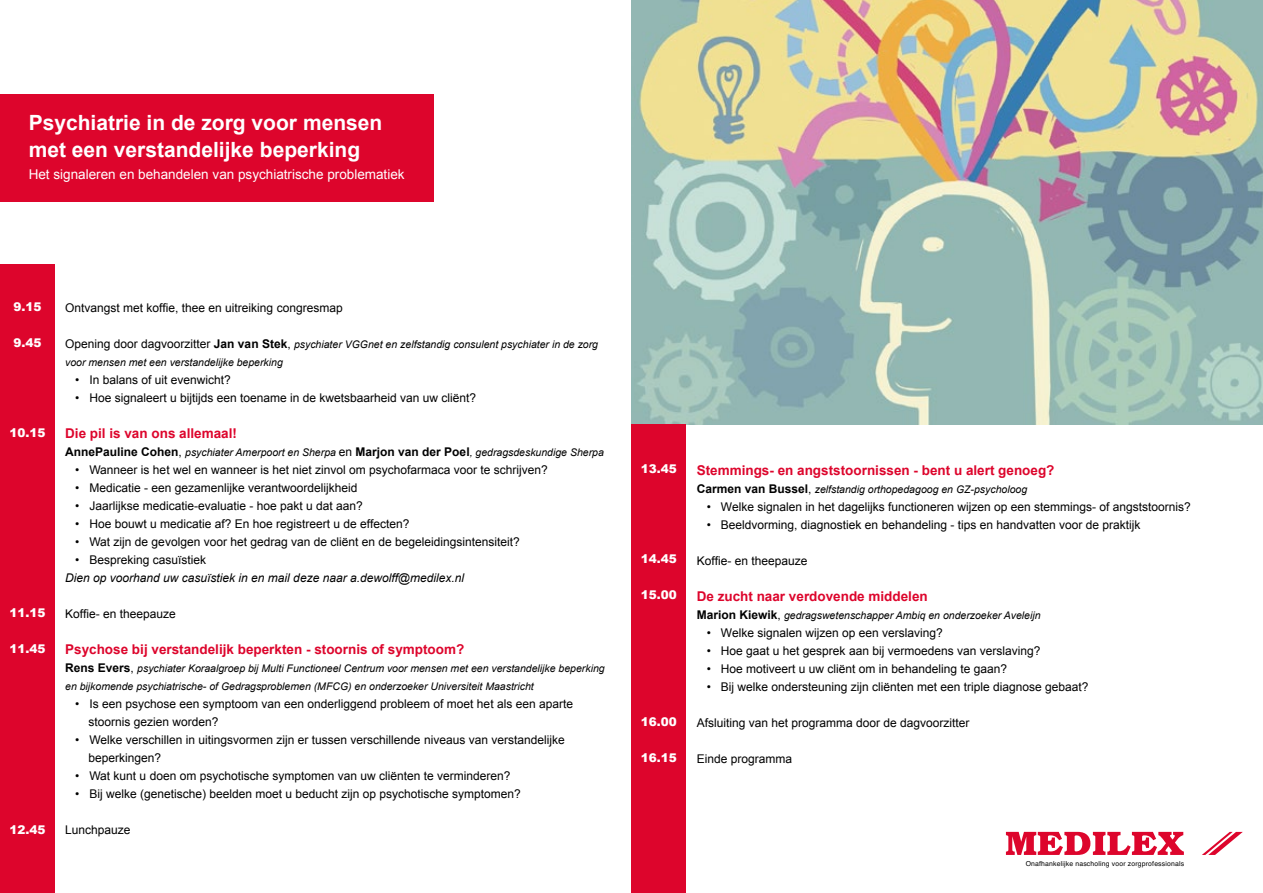
<style>
.page{position:relative;width:1263px;height:893px;background:#fff}
.page>*{position:absolute;margin:0;border:0;box-sizing:border-box;transform-origin:0 0}
.t1{font:700 21px/27px "Arial";color:#fff}
.t2{font:700 13.5px "Arial";color:#dd052c}
.t3{font:13.5px "Arial";color:#fff}
.t4{font:12px/18px "Arial";color:#000}
.t5{font:italic 12px "Arial";color:#000}
.t6{font:900 12px "Arial";color:#fff}
.t7{font:italic 10.5px/18px "Arial";color:#000}
.t8{font:6.9px "Helvetica";letter-spacing:.025em;color:#000}
.s1{font-style:normal;font-size:12px}
.s2{font-weight:700;font-style:normal;font-size:12px}
</style>
<div class="page">
<img style="left:632px;top:0;width:631px;height:424px">
<div style="left:0;top:95px;width:434px;height:107px;background:#dd052c"></div>
<div style="left:0;top:264px;width:55px;height:629px;background:#dd052c"></div>
<div style="left:631px;top:424px;width:55px;height:469px;background:#dd052c"></div>
<svg style="left:1006px;top:832px;width:178px;height:23px"></svg>
<svg style="left:1202px;top:832px;width:41px;height:23px"></svg>
<h1 class="t1" style="left:29px;top:110px;width:355px">Psychiatrie in de zorg voor mensen met een verstandelijke beperking</h1>
<p class="t3" style="left:29px;top:166px;width:377px">Het signaleren en behandelen van psychiatrische problematiek</p>
<p class="t6" style="left:13px;top:300px;width:30px">9.15</p>
<p class="t6" style="left:13px;top:336px;width:30px">9.45</p>
<p class="t6" style="left:9px;top:426px;width:38px">10.15</p>
<p class="t6" style="left:9px;top:606px;width:38px">11.15</p>
<p class="t6" style="left:9px;top:642px;width:38px">11.45</p>
<p class="t6" style="left:9px;top:822px;width:38px">12.45</p>
<p class="t4" style="left:65px;top:298px;width:279px">Ontvangst met koffie, thee en uitreiking congresmap</p>
<p class="t7" style="left:65px;top:335px;width:534px"><span class="s1">Opening door dagvoorzitter</span> <span class="s2">Jan van Stek</span><span class="s1">,</span> psychiater VGGnet en zelfstandig consulent psychiater in de zorg voor mensen met een verstandelijke beperking</p>
<p class="t4" style="left:75px;top:370px;width:157px">• In balans of uit evenwicht?</p>
<p class="t4" style="left:75px;top:388px;width:403px">• Hoe signaleert u bijtijds een toename in de kwetsbaarheid van uw cliënt?</p>
<p class="t2" style="left:65px;top:424px;width:173px">Die pil is van ons allemaal!</p>
<p class="t7" style="left:65px;top:443px;width:540px"><span class="s2">AnnePauline Cohen</span><span class="s1">,</span> psychiater Amerpoort en Sherpa <span class="s1">en</span> <span class="s2">Marjon van der Poel</span>, gedragsdeskundige Sherpa</p>
<p class="t4" style="left:75px;top:460px;width:474px">• Wanneer is het wel en wanneer is het niet zinvol om psychofarmaca voor te schrijven?</p>
<p class="t4" style="left:75px;top:478px;width:284px">• Medicatie - een gezamenlijke verantwoordelijkheid</p>
<p class="t4" style="left:75px;top:496px;width:289px">• Jaarlijkse medicatie-evaluatie - hoe pakt u dat aan?</p>
<p class="t4" style="left:75px;top:514px;width:336px">• Hoe bouwt u medicatie af? En hoe registreert u de effecten?</p>
<p class="t4" style="left:75px;top:532px;width:446px">• Wat zijn de gevolgen voor het gedrag van de cliënt en de begeleidingsintensiteit?</p>
<p class="t4" style="left:75px;top:550px;width:132px">• Bespreking casuïstiek</p>
<p class="t5" style="left:65px;top:570px;width:401px">Dien op voorhand uw casuïstiek in en mail deze naar a.dewolff@medilex.nl</p>
<p class="t4" style="left:65px;top:604px;width:112px">Koffie- en theepauze</p>
<p class="t2" style="left:65px;top:640px;width:401px">Psychose bij verstandelijk beperkten - stoornis of symptoom?</p>
<p class="t7" style="left:65px;top:659px;width:541px"><span class="s2">Rens Evers</span><span class="s1">,</span> psychiater Koraalgroep bij Multi Functioneel Centrum voor mensen met een verstandelijke beperking en bijkomende psychiatrische- of Gedragsproblemen (MFCG) en onderzoeker Universiteit Maastricht</p>
<p class="t4" style="left:89px;top:694px;width:486px;text-indent:-13px">• Is een psychose een symptoom van een onderliggend probleem of moet het als een aparte stoornis gezien worden?</p>
<p class="t4" style="left:89px;top:730px;width:478px;text-indent:-13px">• Welke verschillen in uitingsvormen zijn er tussen verschillende niveaus van verstandelijke beperkingen?</p>
<p class="t4" style="left:75px;top:766px;width:437px">• Wat kunt u doen om psychotische symptomen van uw cliënten te verminderen?</p>
<p class="t4" style="left:75px;top:784px;width:447px">• Bij welke (genetische) beelden moet u beducht zijn op psychotische symptomen?</p>
<p class="t4" style="left:65px;top:820px;width:67px">Lunchpauze</p>
<p class="t6" style="left:641px;top:462px;width:38px">13.45</p>
<p class="t6" style="left:641px;top:552px;width:38px">14.45</p>
<p class="t6" style="left:641px;top:588px;width:38px">15.00</p>
<p class="t6" style="left:641px;top:714px;width:38px">16.00</p>
<p class="t6" style="left:641px;top:750px;width:38px">16.15</p>
<p class="t2" style="left:697px;top:461px;width:359px">Stemmings- en angststoornissen - bent u alert genoeg?</p>
<p class="t7" style="left:697px;top:480px;width:332px"><span class="s2">Carmen van Bussel</span><span class="s1">,</span> zelfstandig orthopedagoog en GZ-psycholoog</p>
<p class="t4" style="left:707px;top:498px;width:486px">• Welke signalen in het dagelijks functioneren wijzen op een stemmings- of angststoornis?</p>
<p class="t4" style="left:707px;top:516px;width:435px">• Beeldvorming, diagnostiek en behandeling - tips en handvatten voor de praktijk</p>
<p class="t4" style="left:697px;top:552px;width:112px">Koffie- en theepauze</p>
<p class="t2" style="left:697px;top:587px;width:233px">De zucht naar verdovende middelen</p>
<p class="t7" style="left:697px;top:606px;width:345px"><span class="s2">Marion Kiewik</span><span class="s1">,</span> gedragswetenschapper Ambiq en onderzoeker Aveleijn</p>
<p class="t4" style="left:707px;top:624px;width:238px">• Welke signalen wijzen op een verslaving?</p>
<p class="t4" style="left:707px;top:642px;width:335px">• Hoe gaat u het gesprek aan bij vermoedens van verslaving?</p>
<p class="t4" style="left:707px;top:660px;width:302px">• Hoe motiveert u uw cliënt om in behandeling te gaan?</p>
<p class="t4" style="left:707px;top:678px;width:383px">• Bij welke ondersteuning zijn cliënten met een triple diagnose gebaat?</p>
<p class="t4" style="left:697px;top:714px;width:274px">Afsluiting van het programma door de dagvoorzitter</p>
<p class="t4" style="left:697px;top:750px;width:97px">Einde programma</p>
<p class="t8" style="left:1026px;top:858px;width:160px">Onafhankelijke nascholing voor zorgprofessionals</p>
</div>
